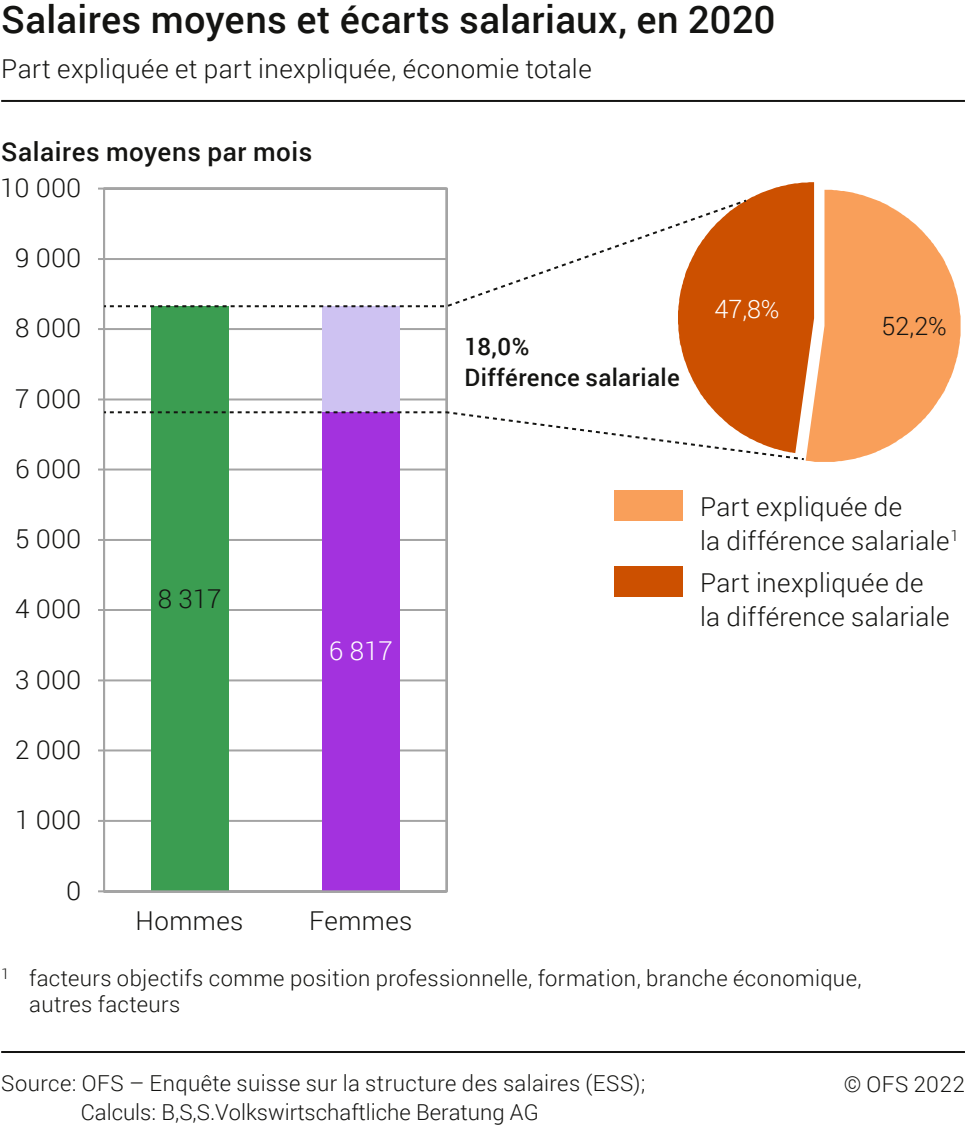
<style>
.page{position:relative;width:965px;height:1126px;background:#fff}
.page>*{position:absolute;margin:0;border:0;box-sizing:border-box;transform-origin:0 0}
.t1{font:500 38px "Roboto";letter-spacing:.01em;color:#141412}
.t2{font:300 26px/34px "Roboto";letter-spacing:.015em;color:#141412}
.t3{font:500 26px "Roboto";letter-spacing:.02em;color:#141412}
.t4{font:300 26px "Roboto";color:#fff}
.t5{font:300 25.2px "Roboto";color:#141412}
.t6{font:300 25.2px "Roboto";color:#fff}
.t7{font:500 24px/31.6px "Roboto";letter-spacing:.015em;color:#141412}
.t8{font:300 22px/26.4px "Roboto";letter-spacing:.015em;color:#141412}
</style>
<div class="page">
<hr style="left:1px;top:1050px;width:963px;height:2px;background:#141412">
<hr style="left:1px;top:100px;width:963px;height:2px;background:#141412">
<div style="left:614px;top:490px;width:68px;height:31px;background:#f99f5a"></div>
<div style="left:614px;top:566px;width:68px;height:31px;background:#cc5000"></div>
<svg style="left:98px;top:462px;width:350px;height:431px"></svg>
<hr style="left:104px;top:819px;width:342px;height:2px;background:#a4a4a4">
<hr style="left:104px;top:749px;width:342px;height:2px;background:#a4a4a4">
<hr style="left:104px;top:679px;width:342px;height:2px;background:#a4a4a4">
<hr style="left:104px;top:609px;width:342px;height:2px;background:#a4a4a4">
<hr style="left:104px;top:539px;width:342px;height:2px;background:#a4a4a4">
<hr style="left:104px;top:468px;width:342px;height:2px;background:#a4a4a4">
<hr style="left:103px;top:188px;width:2px;height:703px;background:#a4a4a4">
<div style="left:151px;top:306px;width:77px;height:585px;background:#3b9d51"></div>
<div style="left:322px;top:412px;width:77px;height:479px;background:#a332de"></div>
<svg style="left:98px;top:182px;width:862px;height:280px"></svg>
<hr style="left:104px;top:890px;width:342px;height:2px;background:#a4a4a4">
<h1 class="t1" style="left:1px;top:-8px;width:775px">Salaires moyens et écarts salariaux, en 2020</h1>
<p class="t2" style="left:1px;top:51px;width:592px">Part expliquée et part inexpliquée, économie totale</p>
<p class="t3" style="left:1px;top:133px;width:312px">Salaires moyens par mois</p>
<p class="t2" style="left:0;top:170px;width:83px">10 000</p>
<p class="t2" style="left:15px;top:240px;width:68px">9 000</p>
<p class="t2" style="left:15px;top:310px;width:68px">8 000</p>
<p class="t2" style="left:15px;top:381px;width:68px">7 000</p>
<p class="t2" style="left:15px;top:451px;width:68px">6 000</p>
<p class="t2" style="left:15px;top:521px;width:68px">5 000</p>
<p class="t2" style="left:15px;top:591px;width:68px">4 000</p>
<p class="t2" style="left:15px;top:661px;width:68px">3 000</p>
<p class="t2" style="left:15px;top:732px;width:68px">2 000</p>
<p class="t2" style="left:15px;top:802px;width:68px">1 000</p>
<p class="t2" style="left:66px;top:872px;width:17px">0</p>
<p class="t2" style="left:158px;top:580px;width:65px">8 317</p>
<p class="t4" style="left:329px;top:632px;width:65px">6 817</p>
<p class="t7" style="left:464px;top:329px;width:216px">18,0%<br>Différence salariale</p>
<p class="t6" style="left:714px;top:291px;width:67px">47,8%</p>
<p class="t5" style="left:881px;top:309px;width:67px">52,2%</p>
<p class="t2" style="left:700px;top:489px;width:260px">Part expliquée de<br>la différence salariale<sup>1</sup></p>
<p class="t2" style="left:700px;top:565px;width:251px">Part inexpliquée de la différence salariale</p>
<p class="t2" style="left:135px;top:903px;width:109px">Hommes</p>
<p class="t2" style="left:309px;top:903px;width:105px">Femmes</p>
<p class="t8" style="left:29px;top:964px;width:833px;text-indent:-28px"><sup>1</sup> facteurs objectifs comme position professionnelle, formation, branche économique, autres facteurs</p>
<p class="t8" style="left:1px;top:1069px;width:645px">Source: OFS – Enquête suisse sur la structure des salaires (ESS);</p>
<p class="t8" style="left:843px;top:1069px;width:123px">© OFS 2022</p>
<p class="t8" style="left:81px;top:1098px;width:459px">Calculs: B,S,S.Volkswirtschaftliche Beratung AG</p>
</div>
